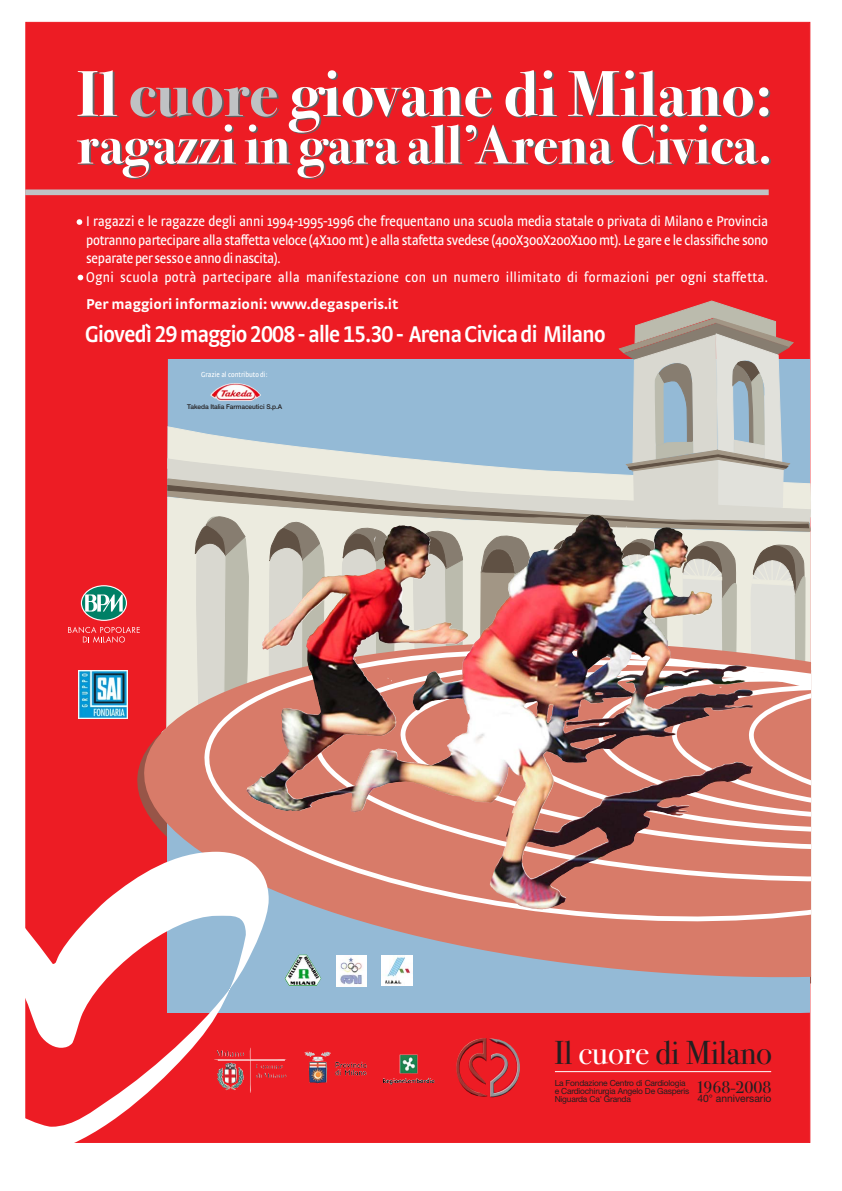
<style>
.page{position:relative;width:842px;height:1191px;background:#fff}
.page>*{position:absolute;margin:0;border:0;box-sizing:border-box;transform-origin:0 0}
.t1{font:700 64.7px "Bodoni Svty Two ITCTT";letter-spacing:.005em;color:#fff}
.t2{font:700 55.5px "Bodoni Svty Two ITCTT";letter-spacing:-.005em;color:#fff}
.t3{font:33.3px "Bodoni Svty Two ITCTT";color:#231f20}
.t4{font:600 24px "Strada Cond TF";letter-spacing:-.03em;color:#fff}
.t5{font:16.9px "Bodoni Svty Two ITCTT";color:#231f20}
.t6{font:700 15px "Strada TF";color:#fff}
.t7{font:14.8px/18.4px "Strada Cond";letter-spacing:-.005em;color:#fff}
.t8{font:10.3px "Helvetica Neue";color:#231f20}
.t9{font:8.4px/8.4px "Helvetica Neue";letter-spacing:-.02em;color:#231f20}
.t10{font:7.7px "Strada Cond";color:#fff}
.t11{font:500 6.6px "Helvetica Neue";letter-spacing:-.01em;color:#231f20}
.s1{color:#c0c2c4}
.s2{color:#fff}
</style>
<div class="page">
<div style="left:25px;top:22px;width:785px;height:1121px;background:#ed1c24;border:1px solid #ed1c24"></div>
<img style="left:456px;top:1038px;width:64px;height:60px">
<svg style="left:269px;top:994px;width:542px;height:39px"></svg>
<svg style="left:137px;top:734px;width:674px;height:260px;background:#b3989f"></svg>
<svg style="left:269px;top:858px;width:542px;height:74px;background:#d28d82"></svg>
<svg style="left:311px;top:858px;width:500px;height:34px;background:#d08375"></svg>
<img style="left:160px;top:286px;width:651px;height:572px">
<img style="left:246px;top:514px;width:442px;height:44px">
<svg style="left:26px;top:852px;width:243px;height:291px"></svg>
<hr style="left:555px;top:1071px;width:216px;height:1px;background:#fff">
<svg style="left:68px;top:627px;width:72px;height:16px"></svg>
<svg style="left:81px;top:585px;width:46px;height:36px"></svg>
<div style="left:82px;top:586px;width:44px;height:34px;background:#008066;border-radius:50%"></div>
<svg style="left:85px;top:595px;width:38px;height:17px"></svg>
<img style="left:78px;top:670px;width:49px;height:49px">
<img style="left:214px;top:1047px;width:203px;height:46px">
<hr style="left:218px;top:1060px;width:67px;height:1px;background:#fff">
<div style="left:25px;top:189px;width:744px;height:6px;background:#c0c2c4"></div>
<svg style="left:77px;top:219px;width:5px;height:6px"></svg>
<svg style="left:78px;top:275px;width:5px;height:5px"></svg>
<img style="left:284px;top:954px;width:37px;height:32px">
<img style="left:336px;top:956px;width:31px;height:30px">
<img style="left:382px;top:955px;width:30px;height:31px">
<img style="left:210px;top:383px;width:51px;height:18px">
<h1 class="t1" style="left:77px;top:70px;width:697px">Il <span class="s1">cuore</span> giovane di Milano:</h1>
<h2 class="t2" style="left:77px;top:124px;width:697px">ragazzi in gara all’Arena Civica.</h2>
<p class="t7" style="left:86px;top:214px;width:683px">I ragazzi e le ragazze degli anni 1994-1995-1996 che frequentano una scuola media statale o privata di Milano e Provincia potranno partecipare alla staffetta veloce (4X100 mt ) e alla stafetta svedese (400X300X200X100 mt). Le gare e le classifiche sono separate per sesso e anno di nascita).<br>Ogni scuola potrà partecipare alla manifestazione con un numero illimitato di formazioni per ogni staffetta.</p>
<p class="t6" style="left:86px;top:298px;width:314px">Per maggiori informazioni: www.degasperis.it</p>
<h3 class="t4" style="left:85px;top:325px;width:522px">Giovedì 29 maggio 2008 - alle 15.30 - Arena Civica di Milano</h3>
<p class="t10" style="left:201px;top:372px;width:68px">Grazie al contributo di:</p>
<p class="t11" style="left:187px;top:404px;width:97px">Takeda Italia Farmaceutici S.p.A</p>
<h3 class="t3" style="left:554px;top:1041px;width:220px">Il <span class="s2">cuore</span> di Milano</h3>
<p class="t9" style="left:555px;top:1079px;width:136px">La Fondazione Centro di Cardiologia e Cardiochirurgia Angelo De Gasperis<br>Niguarda Ca' Granda</p>
<p class="t5" style="left:696px;top:1081px;width:77px">1968-2008</p>
<p class="t8" style="left:697px;top:1095px;width:76px">40 anniversario</p>
</div>
